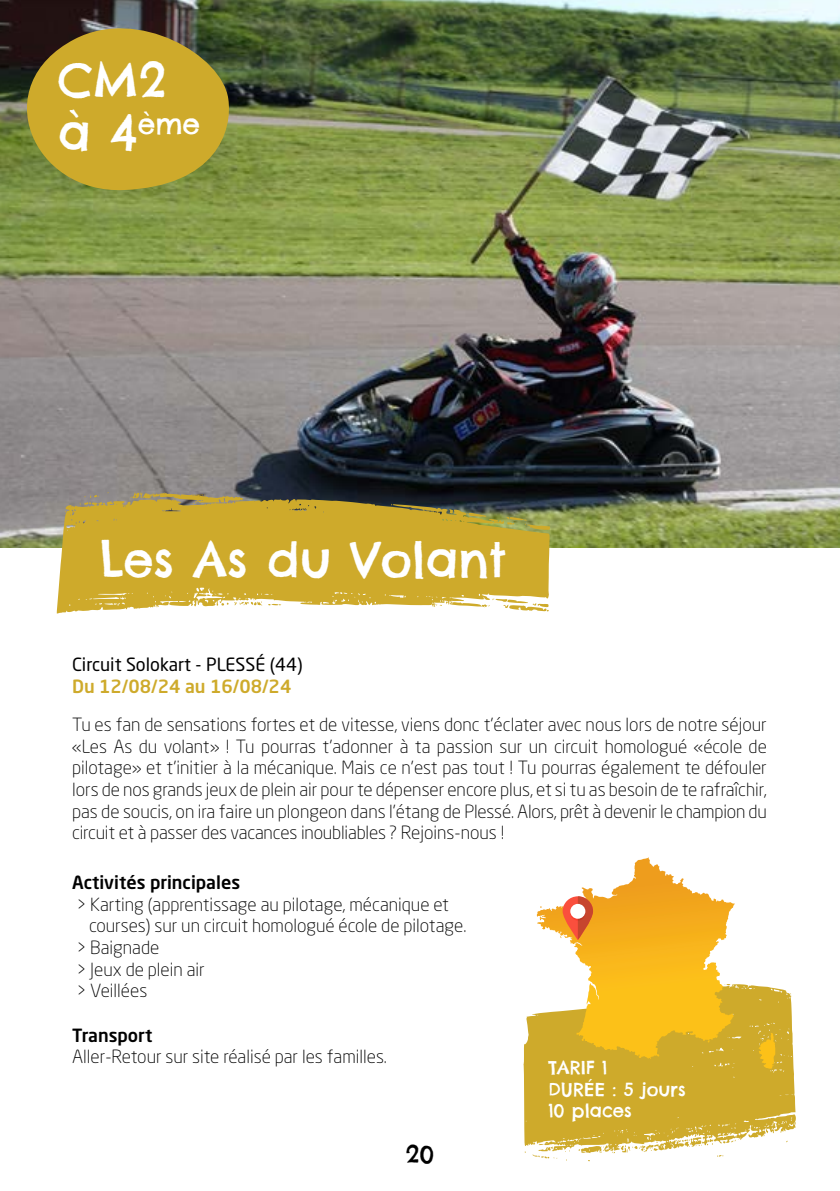
<style>
.page{position:relative;width:840px;height:1191px;background:#fff}
.page>*{position:absolute;margin:0;border:0;box-sizing:border-box;transform-origin:0 0}
.t1{font:48px "Chelsea Market";color:#fff}
.t2{font:28px "Chelsea Market";color:#fff}
.t3{font:24px "Chelsea Market";color:#000}
.t4{font:300 18px/21.6px "Neo Sans Std";color:#000;text-align:justify}
.t5{font:500 18px "Neo Sans Std";color:#000}
.t6{font:18px "Neo Sans Std";color:#000}
.t7{font:18px/21.6px "Chelsea Market";color:#fff}
.t8{font:500 18px "Neo Sans Std";color:#ceaa2b}
.s1{font-size:48px}
</style>
<div class="page">
<svg style="left:523px;top:984px;width:272px;height:167px;background:#dbb73d"></svg>
<svg style="left:722px;top:1138px;width:17px;height:5px"></svg>
<svg style="left:676px;top:1137px;width:36px;height:10px"></svg>
<svg style="left:578px;top:1145px;width:26px;height:8px"></svg>
<svg style="left:611px;top:1141px;width:46px;height:12px"></svg>
<svg style="left:532px;top:1143px;width:25px;height:15px"></svg>
<img style="left:0;top:0;width:839px;height:548px">
<svg style="left:57px;top:492px;width:492px;height:121px;background:#c1a43c"></svg>
<svg style="left:448px;top:509px;width:4px;height:4px"></svg>
<svg style="left:467px;top:512px;width:82px;height:18px"></svg>
<svg style="left:193px;top:494px;width:12px;height:11px"></svg>
<svg style="left:130px;top:492px;width:23px;height:7px"></svg>
<svg style="left:80px;top:495px;width:19px;height:10px"></svg>
<svg style="left:449px;top:598px;width:99px;height:13px"></svg>
<svg style="left:435px;top:603px;width:7px;height:3px"></svg>
<svg style="left:268px;top:604px;width:13px;height:1px"></svg>
<svg style="left:221px;top:601px;width:41px;height:5px"></svg>
<svg style="left:592px;top:961px;width:5px;height:10px"></svg>
<svg style="left:758px;top:1033px;width:12px;height:30px"></svg>
<svg style="left:562px;top:896px;width:30px;height:44px"></svg>
<svg style="left:566px;top:858px;width:81px;height:93px"></svg>
<div style="left:570px;top:904px;width:15px;height:14px;background:#fff;border-radius:50%"></div>
<svg style="left:0;top:6px;width:233px;height:188px;background:#98862e"></svg>
<h1 class="t1" style="left:58px;top:50px;width:110px">CM2</h1>
<h2 class="t2" style="left:58px;top:106px;width:143px"><span class="s1">à 4</span>ème</h2>
<h1 class="t1" style="left:100px;top:529px;width:407px">Les As du Volant</h1>
<p class="t6" style="left:72px;top:653px;width:232px">Circuit Solokart - PLESSÉ (44)</p>
<p class="t8" style="left:72px;top:674px;width:221px">Du 12/08/24 au 16/08/24</p>
<p class="t4" style="left:72px;top:713px;width:696px">Tu es fan de sensations fortes et de vitesse, viens donc t’éclater avec nous lors de notre séjour «Les As du volant» ! Tu pourras t’adonner à ta passion sur un circuit homologué «école de pilotage» et t’initier à la mécanique. Mais ce n’est pas tout ! Tu pourras également te défouler lors de nos grands jeux de plein air pour te dépenser encore plus, et si tu as besoin de te rafraîchir, pas de soucis, on ira faire un plongeon dans l’étang de Plessé. Alors, prêt à devenir le champion du circuit et à passer des vacances inoubliables ? Rejoins-nous !</p>
<p class="t5" style="left:72px;top:871px;width:169px">Activités principales</p>
<p class="t4" style="left:76px;top:893px;width:374px">&gt; Karting (apprentissage au pilotage, mécanique et</p>
<p class="t4" style="left:89px;top:914px;width:378px">courses) sur un circuit homologué école de pilotage.</p>
<p class="t4" style="left:76px;top:936px;width:85px">&gt; Baignade</p>
<p class="t4" style="left:76px;top:958px;width:130px">&gt; Jeux de plein air</p>
<p class="t4" style="left:76px;top:979px;width:73px">&gt; Veillées</p>
<p class="t5" style="left:72px;top:1023px;width:82px">Transport</p>
<p class="t4" style="left:72px;top:1045px;width:316px">Aller-Retour sur site réalisé par les familles.</p>
<p class="t7" style="left:548px;top:1056px;width:139px">TARIF 1<br>DURÉE : 5 jours<br>10 places</p>
<h3 class="t3" style="left:405px;top:1138px;width:30px">20</h3>
</div>
